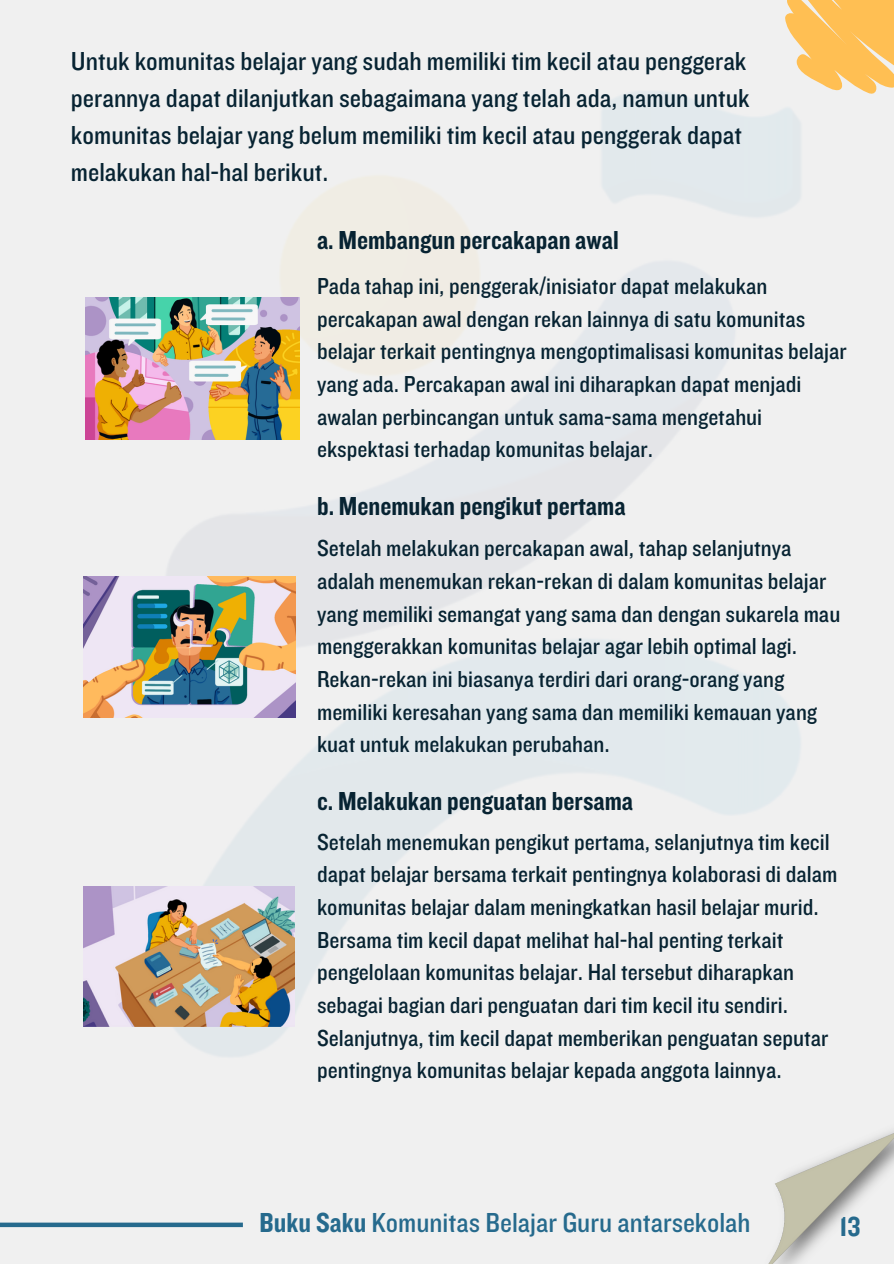
<style>
.page{position:relative;width:894px;height:1264px;background:#fff}
.page>*{position:absolute;margin:0;border:0;box-sizing:border-box;transform-origin:0 0}
.t1{font:28.5px "Knockout 30";color:#266a8d}
.t2{font:28.5px "Knockout 50";color:#266a8d}
.t3{font:27px/37.2px "Knockout 30";color:#072332}
.t4{font:27px "Knockout 50";color:#072332}
.t5{font:24px/32.7px "Knockout 30";color:#072332}
.s1{font-family:"Knockout 50"}
</style>
<div class="page">
<div style="left:0;top:0;width:893px;height:1263px;background:#f0f0f0"></div>
<img style="left:160px;top:91px;width:640px;height:966px">
<svg style="left:771px;top:0;width:122px;height:111px"></svg>
<img style="left:86px;top:297px;width:213px;height:142px">
<img style="left:84px;top:576px;width:211px;height:141px">
<img style="left:84px;top:886px;width:210px;height:140px">
<img style="left:769px;top:1131px;width:124px;height:132px">
<div style="left:0;top:1222px;width:243px;height:5px;background:#266a8d"></div>
<h1 class="t3" style="left:71px;top:42px;width:680px">Untuk komunitas belajar yang sudah memiliki tim kecil atau penggerak perannya dapat dilanjutkan sebagaimana yang telah ada, namun untuk komunitas belajar yang belum memiliki tim kecil atau penggerak dapat melakukan hal-hal berikut.</h1>
<h1 class="t4" style="left:317px;top:223px;width:303px">a. Membangun percakapan awal</h1>
<h1 class="t5" style="left:317px;top:269px;width:531px">Pada tahap ini, penggerak/inisiator dapat melakukan percakapan awal dengan rekan lainnya di satu komunitas belajar terkait pentingnya mengoptimalisasi komunitas belajar yang ada. Percakapan awal ini diharapkan dapat menjadi awalan perbincangan untuk sama-sama mengetahui ekspektasi terhadap komunitas belajar.</h1>
<p class="t4" style="left:317px;top:489px;width:310px">b. Menemukan pengikut pertama</p>
<p class="t5" style="left:317px;top:531px;width:524px">Setelah melakukan percakapan awal, tahap selanjutnya adalah menemukan rekan-rekan di dalam komunitas belajar yang memiliki semangat yang sama dan dengan sukarela mau menggerakkan komunitas belajar agar lebih optimal lagi.<br>Rekan-rekan ini biasanya terdiri dari orang-orang yang memiliki keresahan yang sama dan memiliki kemauan yang kuat untuk melakukan perubahan.</p>
<p class="t4" style="left:317px;top:784px;width:317px">c. Melakukan penguatan bersama</p>
<p class="t5" style="left:317px;top:824px;width:521px">Setelah menemukan pengikut pertama, selanjutnya tim kecil dapat belajar bersama terkait pentingnya kolaborasi di dalam komunitas belajar dalam meningkatkan hasil belajar murid.<br>Bersama tim kecil dapat melihat hal-hal penting terkait pengelolaan komunitas belajar. Hal tersebut diharapkan sebagai bagian dari penguatan dari tim kecil itu sendiri.<br>Selanjutnya, tim kecil dapat memberikan penguatan seputar pentingnya komunitas belajar kepada anggota lainnya.</p>
<p class="t1" style="left:259px;top:1204px;width:492px"><span class="s1">Buku Saku</span> Komunitas Belajar Guru antarsekolah</p>
<p class="t2" style="left:839px;top:1208px;width:22px">13</p>
</div>
